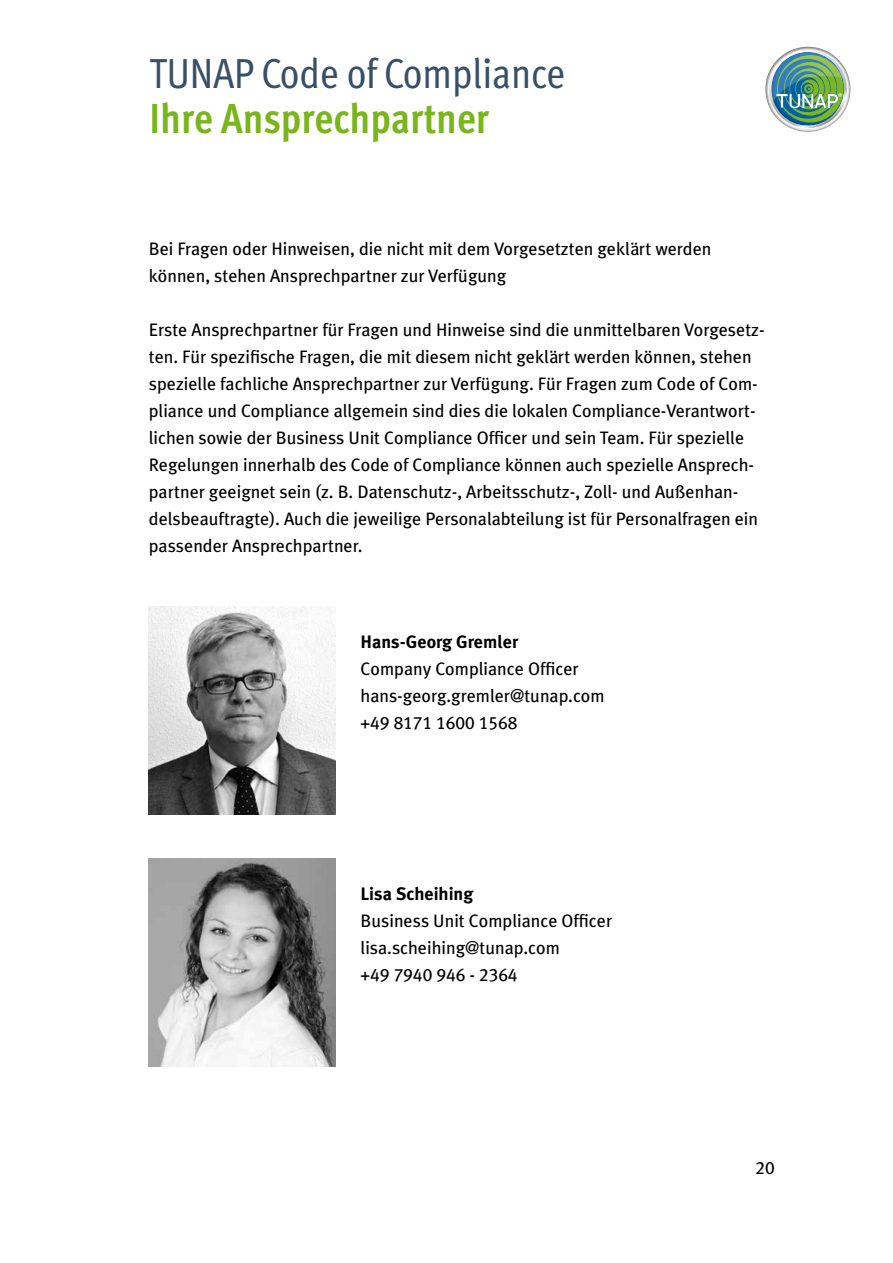
<style>
.page{position:relative;width:893px;height:1263px;background:#fff}
.page>*{position:absolute;margin:0;border:0;box-sizing:border-box;transform-origin:0 0}
.t1{font:condensed 42px "Meta Pro";color:#385067}
.t2{font:700 condensed 42px "Meta Pro";color:#7ab51d}
.t3{font:18px/27px "Meta Plus";color:#000}
.t4{font:18px "Meta Plus Book Caps";color:#000}
.t5{font:700 18px "Meta Plus";color:#000}
</style>
<div class="page">
<svg style="left:770px;top:109px;width:76px;height:23px"></svg>
<img style="left:765px;top:46px;width:86px;height:63px">
<img style="left:149px;top:607px;width:187px;height:207px">
<img style="left:149px;top:859px;width:187px;height:207px">
<p class="t1" style="left:150px;top:42px;width:417px">TUNAP Code of Compliance</p>
<p class="t2" style="left:150px;top:87px;width:341px">Ihre Ansprechpartner</p>
<p class="t3" style="left:149px;top:235px;width:564px">Bei Fragen oder Hinweisen, die nicht mit dem Vorgesetzten geklärt werden</p>
<p class="t3" style="left:149px;top:262px;width:359px">können, stehen Ansprechpartner zur Verfügung</p>
<p class="t3" style="left:149px;top:316px;width:617px">Erste Ansprechpartner für Fragen und Hinweise sind die unmittelbaren Vorgesetz&shy;ten. Für spezifische Fragen, die mit diesem nicht geklärt werden können, stehen spezielle fachliche Ansprechpartner zur Verfügung. Für Fragen zum Code of Com&shy;pliance und Compliance allgemein sind dies die lokalen Compliance-Verantwort&shy;lichen sowie der Business Unit Compliance Officer und sein Team. Für spezielle Regelungen innerhalb des Code of Compliance können auch spezielle Ansprech&shy;partner geeignet sein (z. B. Datenschutz-, Arbeitsschutz-, Zoll- und Außenhan&shy;delsbeauftragte). Auch die jeweilige Personalabteilung ist für Personalfragen ein passender Ansprechpartner.</p>
<p class="t5" style="left:361px;top:632px;width:159px">Hans-Georg Gremler</p>
<p class="t3" style="left:361px;top:655px;width:219px">Company Compliance Officer</p>
<p class="t3" style="left:361px;top:682px;width:246px">hans-georg.gremler@tunap.com</p>
<p class="t4" style="left:361px;top:713px;width:158px">+49 8171 1600 1568</p>
<p class="t5" style="left:361px;top:884px;width:114px">Lisa Scheihing</p>
<p class="t3" style="left:361px;top:907px;width:253px">Business Unit Compliance Officer</p>
<p class="t3" style="left:361px;top:934px;width:201px">lisa.scheihing@tunap.com</p>
<p class="t4" style="left:361px;top:965px;width:159px">+49 7940 946 - 2364</p>
<p class="t4" style="left:755px;top:1158px;width:21px">20</p>
</div>
